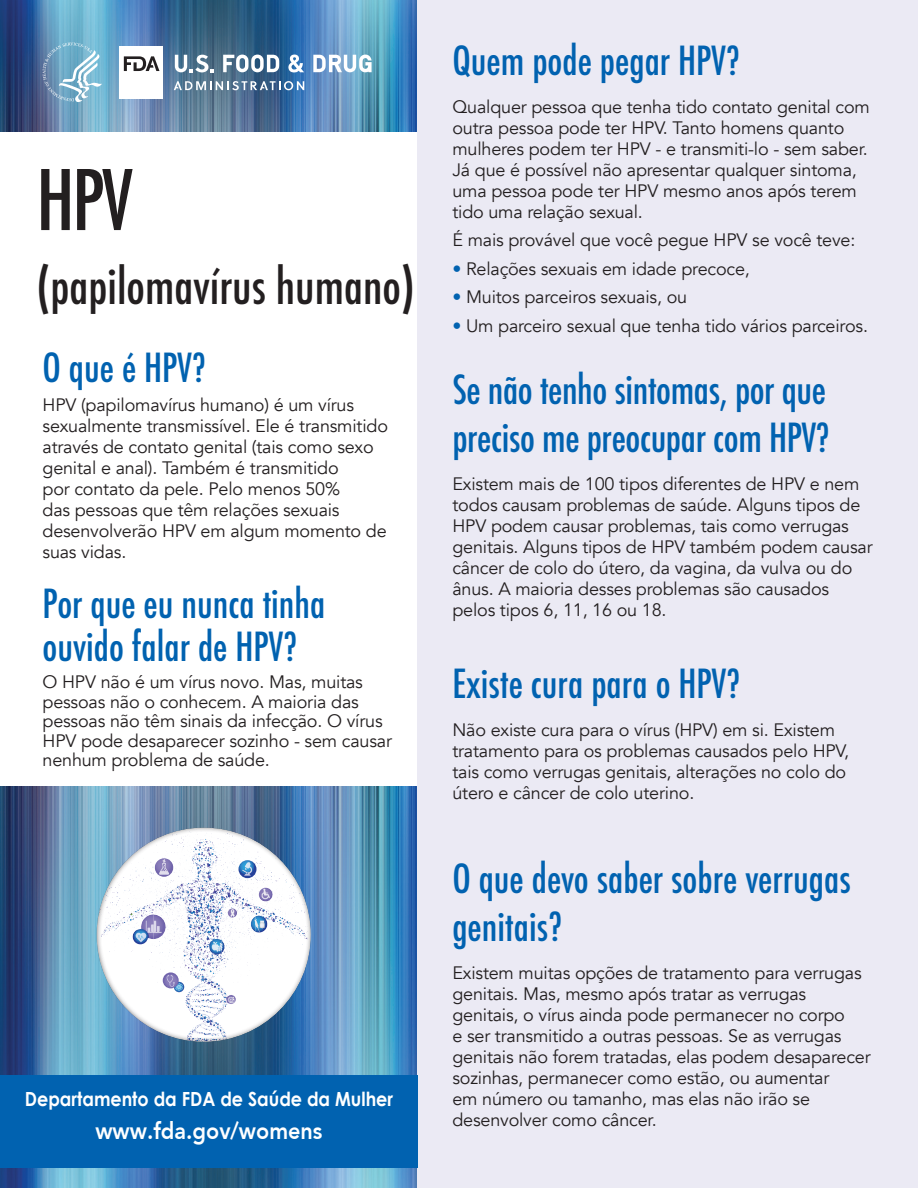
<style>
.page{position:relative;width:918px;height:1188px;background:#fff}
.page>*{position:absolute;margin:0;border:0;box-sizing:border-box;transform-origin:0 0}
.t1{font:500 condensed 81px "Futura";color:#231f20}
.t2{font:500 condensed 48px "Futura";color:#231f20}
.t3{font:500 condensed 39px/48px "Futura";color:#0162b0}
.t4{font:800 24px "Avenir";color:#fff;scale:.9 1}
.t5{font:700 19.5px "Century Gothic";color:#fff;scale:.9 1}
.t6{font:18px/21px "Avenir";letter-spacing:-.01em;color:#231f20}
.s1{color:#0162b0}
</style>
<div class="page">
<img style="left:0;top:0;width:418px;height:132px">
<img style="left:0;top:787px;width:418px;height:401px">
<div style="left:418px;top:0;width:500px;height:1188px;background:#ebeaf4"></div>
<div style="left:94px;top:825px;width:219px;height:219px;background:#231f20;opacity:.81"></div>
<div style="left:0;top:1075px;width:418px;height:93px;background:#0162b0"></div>
<svg style="left:174px;top:81px;width:130px;height:9px"></svg>
<svg style="left:223px;top:55px;width:56px;height:17px"></svg>
<svg style="left:288px;top:54px;width:16px;height:19px"></svg>
<svg style="left:313px;top:55px;width:59px;height:17px"></svg>
<svg style="left:175px;top:55px;width:38px;height:17px"></svg>
<div style="left:119px;top:46px;width:44px;height:53px;background:#fff"></div>
<svg style="left:124px;top:56px;width:36px;height:15px"></svg>
<svg style="left:43px;top:43px;width:59px;height:60px;background:#86b3cc"></svg>
<h1 class="t1" style="left:37px;top:148px;width:97px">HPV</h1>
<h1 class="t2" style="left:37px;top:255px;width:380px">(papilomavírus humano)</h1>
<h2 class="t3" style="left:43px;top:344px;width:165px">O que é HPV?</h2>
<p class="t6" style="left:43px;top:394px;width:347px">HPV (papilomavírus humano) é um vírus sexualmente transmissível. Ele é transmitido através de contato genital (tais como sexo genital e anal). Também é transmitido<br>por contato da pele. Pelo menos 50%<br>das pessoas que têm relações sexuais desenvolverão HPV em algum momento de suas vidas.</p>
<h2 class="t3" style="left:43px;top:582px;width:284px;line-height:43.5px">Por que eu nunca tinha ouvido falar de HPV?</h2>
<p class="t6" style="left:43px;top:673px;width:351px;line-height:19.5px">O HPV não é um vírus novo. Mas, muitas pessoas não o conhecem. A maioria das pessoas não têm sinais da infecção. O vírus HPV pode desaparecer sozinho - sem causar nenhum problema de saúde.</p>
<p class="t5" style="left:25px;top:1084px;width:411px">Departamento da FDA de Saúde da Mulher</p>
<p class="t4" style="left:95px;top:1116px;width:254px">www.fda.gov/womens</p>
<h2 class="t3" style="left:452px;top:37px;width:289px">Quem pode pegar HPV?</h2>
<p class="t6" style="left:452px;top:97px;width:419px">Qualquer pessoa que tenha tido contato genital com outra pessoa pode ter HPV. Tanto homens quanto mulheres podem ter HPV - e transmiti-lo - sem saber.<br>Já que é possível não apresentar qualquer sintoma, uma pessoa pode ter HPV mesmo anos após terem tido uma relação sexual.</p>
<p class="t6" style="left:452px;top:230px;width:405px">É mais provável que você pegue HPV se você teve:</p>
<p class="t6" style="left:452px;top:258px;width:299px"><span class="s1">•</span> Relações sexuais em idade precoce,</p>
<p class="t6" style="left:452px;top:287px;width:236px"><span class="s1">•</span> Muitos parceiros sexuais, ou</p>
<p class="t6" style="left:452px;top:315px;width:417px"><span class="s1">•</span> Um parceiro sexual que tenha tido vários parceiros.</p>
<h2 class="t3" style="left:452px;top:365px;width:379px">Se não tenho sintomas, por que preciso me preocupar com HPV?</h2>
<p class="t6" style="left:452px;top:473px;width:422px">Existem mais de 100 tipos diferentes de HPV e nem todos causam problemas de saúde. Alguns tipos de HPV podem causar problemas, tais como verrugas genitais. Alguns tipos de HPV também podem causar câncer de colo do útero, da vagina, da vulva ou do ânus. A maioria desses problemas são causados pelos tipos 6, 11, 16 ou 18.</p>
<h2 class="t3" style="left:452px;top:660px;width:290px">Existe cura para o HPV?</h2>
<p class="t6" style="left:452px;top:720px;width:398px">Não existe cura para o vírus (HPV) em si. Existem tratamento para os problemas causados pelo HPV, tais como verrugas genitais, alterações no colo do útero e câncer de colo uterino.</p>
<h2 class="t3" style="left:452px;top:855px;width:400px">O que devo saber sobre verrugas genitais?</h2>
<p class="t6" style="left:452px;top:963px;width:420px">Existem muitas opções de tratamento para verrugas genitais. Mas, mesmo após tratar as verrugas genitais, o vírus ainda pode permanecer no corpo<br>e ser transmitido a outras pessoas. Se as verrugas genitais não forem tratadas, elas podem desaparecer sozinhas, permanecer como estão, ou aumentar<br>em número ou tamanho, mas elas não irão se desenvolver como câncer.</p>
</div>
